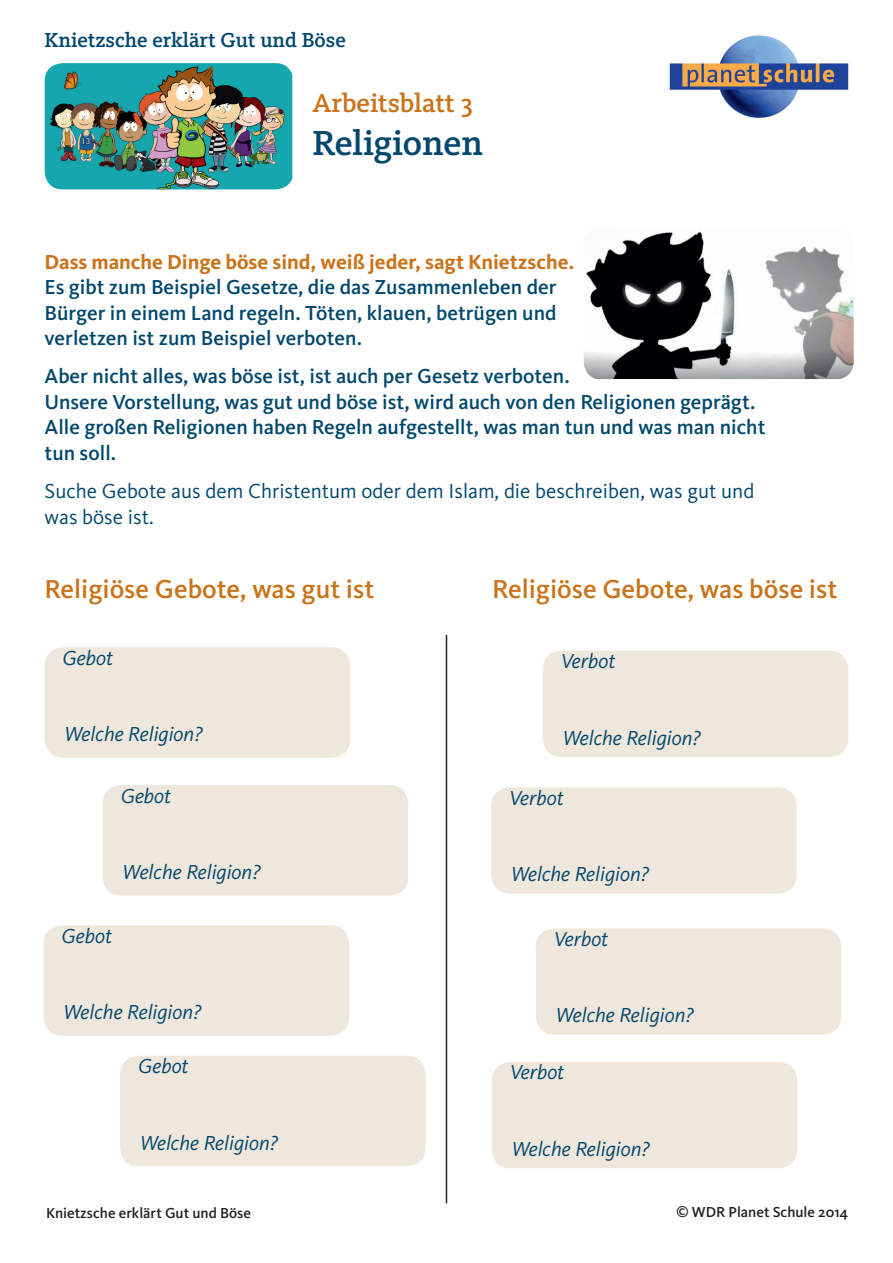
<style>
.page{position:relative;width:893px;height:1263px;background:#fff}
.page>*{position:absolute;margin:0;border:0;box-sizing:border-box;transform-origin:0 0}
.t1{font:500 36px "WDR Slab";letter-spacing:-.01em;color:#00476d}
.t2{font:500 27px "WDR Sans";color:#ca731a}
.t3{font:500 27px "WDR Slab";letter-spacing:-.01em;color:#ca731a}
.t4{font:500 21px/25.5px "WDR Sans";color:#00476d;text-align:justify}
.t5{font:italic 21px "WDR Sans";color:#00476d}
.t6{font:21px/25.5px "WDR Sans";color:#00476d}
.t7{font:700 21px "WDR Sans";color:#ca731a}
.t8{font:500 21px "WDR Slab";color:#00476d}
.t9{font:500 15px "WDR Sans";color:#231f20}
</style>
<div class="page">
<img style="left:670px;top:35px;width:178px;height:83px">
<img style="left:45px;top:63px;width:247px;height:126px">
<img style="left:584px;top:232px;width:270px;height:147px">
<div style="left:45px;top:648px;width:304px;height:109px;background:#efe7dc;border-radius:18px"></div>
<div style="left:45px;top:647px;width:305px;height:111px;border:2px solid #efe7dc;border-radius:18px"></div>
<div style="left:544px;top:651px;width:304px;height:105px;background:#efe7dc;border-radius:18px"></div>
<div style="left:543px;top:651px;width:305px;height:106px;border:2px solid #efe7dc;border-radius:18px"></div>
<hr style="left:446px;top:635px;width:1px;height:568px;background:#231f20">
<div style="left:103px;top:786px;width:304px;height:109px;background:#efe7dc;border-radius:18px"></div>
<div style="left:103px;top:785px;width:305px;height:111px;border:2px solid #efe7dc;border-radius:18px"></div>
<div style="left:44px;top:926px;width:304px;height:109px;background:#efe7dc;border-radius:18px"></div>
<div style="left:44px;top:925px;width:305px;height:111px;border:2px solid #efe7dc;border-radius:18px"></div>
<div style="left:121px;top:1056px;width:304px;height:109px;background:#efe7dc;border-radius:18px"></div>
<div style="left:120px;top:1056px;width:306px;height:110px;border:2px solid #efe7dc;border-radius:18px"></div>
<div style="left:492px;top:788px;width:304px;height:105px;background:#efe7dc;border-radius:18px"></div>
<div style="left:491px;top:787px;width:306px;height:107px;border:2px solid #efe7dc;border-radius:18px"></div>
<div style="left:536px;top:929px;width:305px;height:105px;background:#efe7dc;border-radius:18px"></div>
<div style="left:536px;top:928px;width:305px;height:107px;border:2px solid #efe7dc;border-radius:18px"></div>
<div style="left:492px;top:1063px;width:304px;height:104px;background:#efe7dc;border-radius:18px"></div>
<div style="left:492px;top:1062px;width:305px;height:106px;border:2px solid #efe7dc;border-radius:18px"></div>
<p class="t8" style="left:45px;top:28px;width:303px">Knietzsche erklärt Gut und Böse</p>
<p class="t3" style="left:313px;top:87px;width:162px">Arbeitsblatt 3</p>
<h1 class="t1" style="left:313px;top:121px;width:172px">Religionen</h1>
<p class="t7" style="left:45px;top:249px;width:531px">Dass manche Dinge böse sind, weiß jeder, sagt Knietzsche.</p>
<p class="t4" style="left:45px;top:274px;width:513px">Es gibt zum Beispiel Gesetze, die das Zusammenleben der Bürger in einem Land regeln. Töten, klauen, betrügen und verletzen ist zum Beispiel verboten.</p>
<p class="t4" style="left:45px;top:363px;width:722px;text-align:left">Aber nicht alles, was böse ist, ist auch per Gesetz verboten.<br>Unsere Vorstellung, was gut und böse ist, wird auch von den Religionen geprägt.<br>Alle großen Religionen haben Regeln aufgestellt, was man tun und was man nicht tun soll.</p>
<p class="t6" style="left:45px;top:478px;width:711px">Suche Gebote aus dem Christentum oder dem Islam, die beschreiben, was gut und was böse ist.</p>
<p class="t2" style="left:45px;top:573px;width:331px">Religiöse Gebote, was gut ist</p>
<p class="t2" style="left:492px;top:573px;width:347px">Religiöse Gebote, was böse ist</p>
<p class="t5" style="left:63px;top:645px;width:52px">Gebot</p>
<p class="t5" style="left:561px;top:648px;width:56px">Verbot</p>
<p class="t5" style="left:65px;top:722px;width:140px">Welche Religion?</p>
<p class="t5" style="left:563px;top:725px;width:140px">Welche Religion?</p>
<p class="t5" style="left:121px;top:783px;width:52px">Gebot</p>
<p class="t5" style="left:509px;top:785px;width:56px">Verbot</p>
<p class="t5" style="left:123px;top:859px;width:140px">Welche Religion?</p>
<p class="t5" style="left:511px;top:862px;width:140px">Welche Religion?</p>
<p class="t5" style="left:62px;top:923px;width:52px">Gebot</p>
<p class="t5" style="left:554px;top:926px;width:56px">Verbot</p>
<p class="t5" style="left:64px;top:999px;width:140px">Welche Religion?</p>
<p class="t5" style="left:138px;top:1054px;width:52px">Gebot</p>
<p class="t5" style="left:556px;top:1003px;width:140px">Welche Religion?</p>
<p class="t5" style="left:510px;top:1060px;width:56px">Verbot</p>
<p class="t5" style="left:140px;top:1130px;width:140px">Welche Religion?</p>
<p class="t5" style="left:512px;top:1136px;width:140px">Welche Religion?</p>
<p class="t9" style="left:46px;top:1203px;width:206px">Knietzsche erklärt Gut und Böse</p>
<p class="t9" style="left:676px;top:1203px;width:174px">© WDR Planet Schule 2014</p>
</div>
